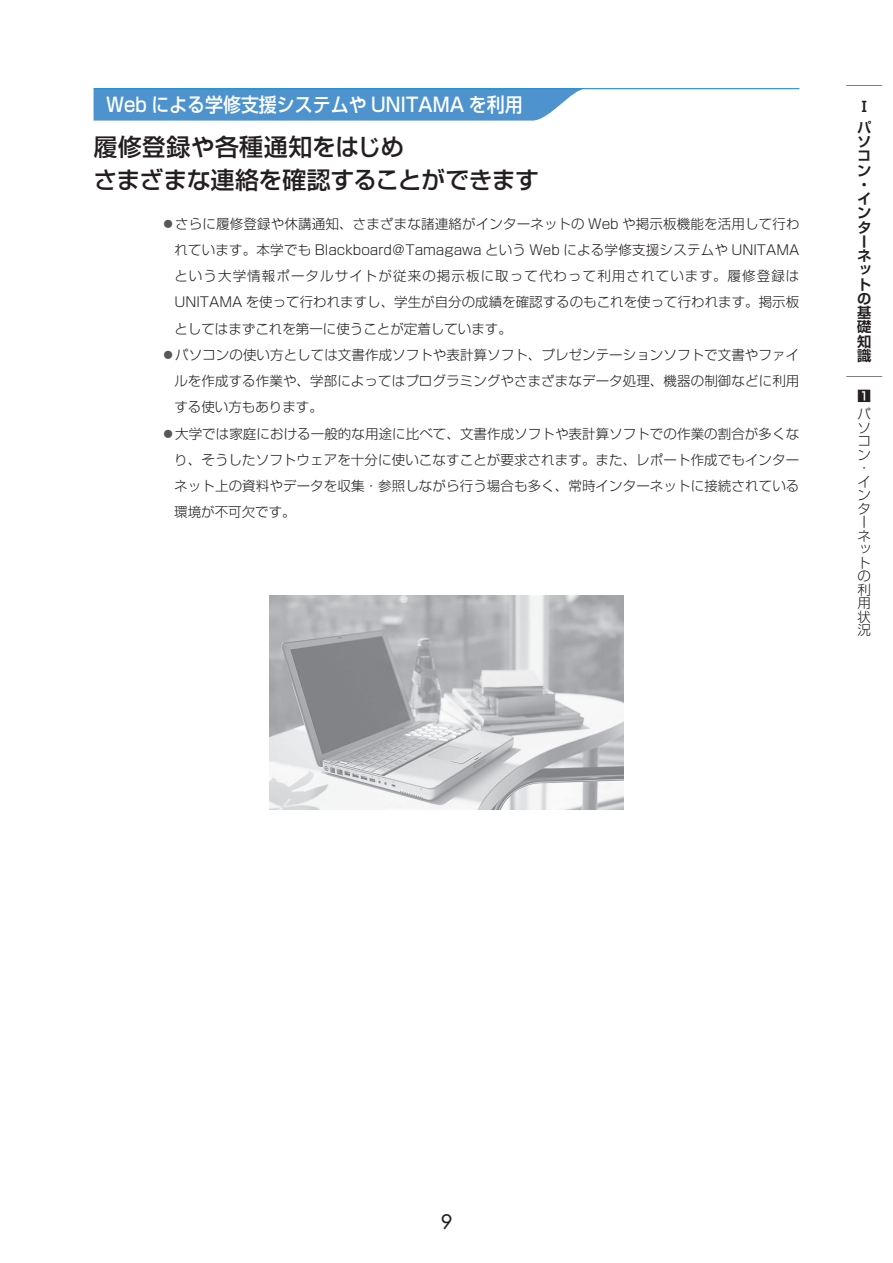
<style>
.page{position:relative;width:893px;height:1263px;background:#fff}
.page>*{position:absolute;margin:0;border:0;box-sizing:border-box;transform-origin:0 0}
.t1{font:500 24px/33.8px "Shin Go Pr 5";letter-spacing:-.015em;color:#231f20}
.t2{font:500 19.5px "Shin Go Pr 5";color:#fff;scale:.92 1}
.t3{font:500 19.5px "Futura LT Pro";color:#231f20}
.t4{font:700 14.25px/14.2px "Shin Go Pr 5 De";color:#231f20}
.t5{font:300 13.5px/13.5px "Shin Go Pr 5";letter-spacing:.005em;color:#231f20}
.t6{font:300 13.5px "Shin Go Pr 5";letter-spacing:.08em;color:#231f20}
.t7{font:500 13.5px "Shin Go Pr 5";color:#231f20;scale:2.65 1}
.t8{font:700 13.5px "Shin Go Pr 5 De";color:#231f20}
.s1{color:#57585a}
</style>
<div class="page">
<svg style="left:94px;top:89px;width:492px;height:31px;background:#5698d0"></svg>
<hr style="left:94px;top:88px;width:705px;height:1px;background:#0c81c5">
<img style="left:270px;top:596px;width:353px;height:214px">
<h2 class="t2" style="left:106px;top:89px;width:454px">Web による学修支援システムや UNITAMA を利用</h2>
<h1 class="t1" style="left:94px;top:128px;width:447px">履修登録や各種通知をはじめ<br>さまざまな連絡を確認することができます</h1>
<p class="t5" style="left:162px;top:215px;width:639px"><span class="s1">⃝</span>さらに履修登録や休講通知、さまざまな諸連絡がインターネットの Web や掲示板機能を活用して行わ</p>
<p class="t5" style="left:174px;top:242px;width:627px">れています。本学でも Blackboard＠Tamagawa という Web による学修支援システムや UNITAMA</p>
<p class="t6" style="left:174px;top:265px;width:627px">という大学情報ポータルサイトが従来の掲示板に取って代わって利用されています。履修登録は</p>
<p class="t5" style="left:174px;top:294px;width:626px">UNITAMA を使って行われますし、学生が自分の成績を確認するのもこれを使って行われます。掲示板</p>
<p class="t5" style="left:174px;top:320px;width:339px">としてはまずこれを第一に使うことが定着しています。</p>
<p class="t5" style="left:162px;top:347px;width:639px"><span class="s1">⃝</span>パソコンの使い方としては文書作成ソフトや表計算ソフト、プレゼンテーションソフトで文書やファイ</p>
<p class="t5" style="left:174px;top:373px;width:627px">ルを作成する作業や、学部によってはプログラミングやさまざまなデータ処理、機器の制御などに利用</p>
<p class="t5" style="left:174px;top:399px;width:150px">する使い方もあります。</p>
<p class="t5" style="left:162px;top:425px;width:639px"><span class="s1">⃝</span>大学では家庭における一般的な用途に比べて、文書作成ソフトや表計算ソフトでの作業の割合が多くな</p>
<p class="t5" style="left:174px;top:452px;width:626px">り、そうしたソフトウェアを十分に使いこなすことが要求されます。また、レポート作成でもインター</p>
<p class="t5" style="left:174px;top:478px;width:627px">ネット上の資料やデータを収集・参照しながら行う場合も多く、常時インターネットに接続されている</p>
<p class="t5" style="left:174px;top:504px;width:123px">環境が不可欠です。</p>
<p class="t7" style="left:846px;top:78px;width:15px">│</p>
<p class="t4" style="left:857px;top:94px;width:16px;line-height:21.1px">Ⅰパ</p>
<p class="t4" style="left:857px;top:133px;width:16px">ソコン・インターネットの基礎知識</p>
<p class="t7" style="left:846px;top:368px;width:15px">│</p>
<p class="t8" style="left:857px;top:385px;width:14px">1</p>
<p class="t5" style="left:857px;top:406px;width:15px">パソコン・インターネットの利用状況</p>
<h2 class="t3" style="left:441px;top:1207px;width:13px">9</h2>
</div>
